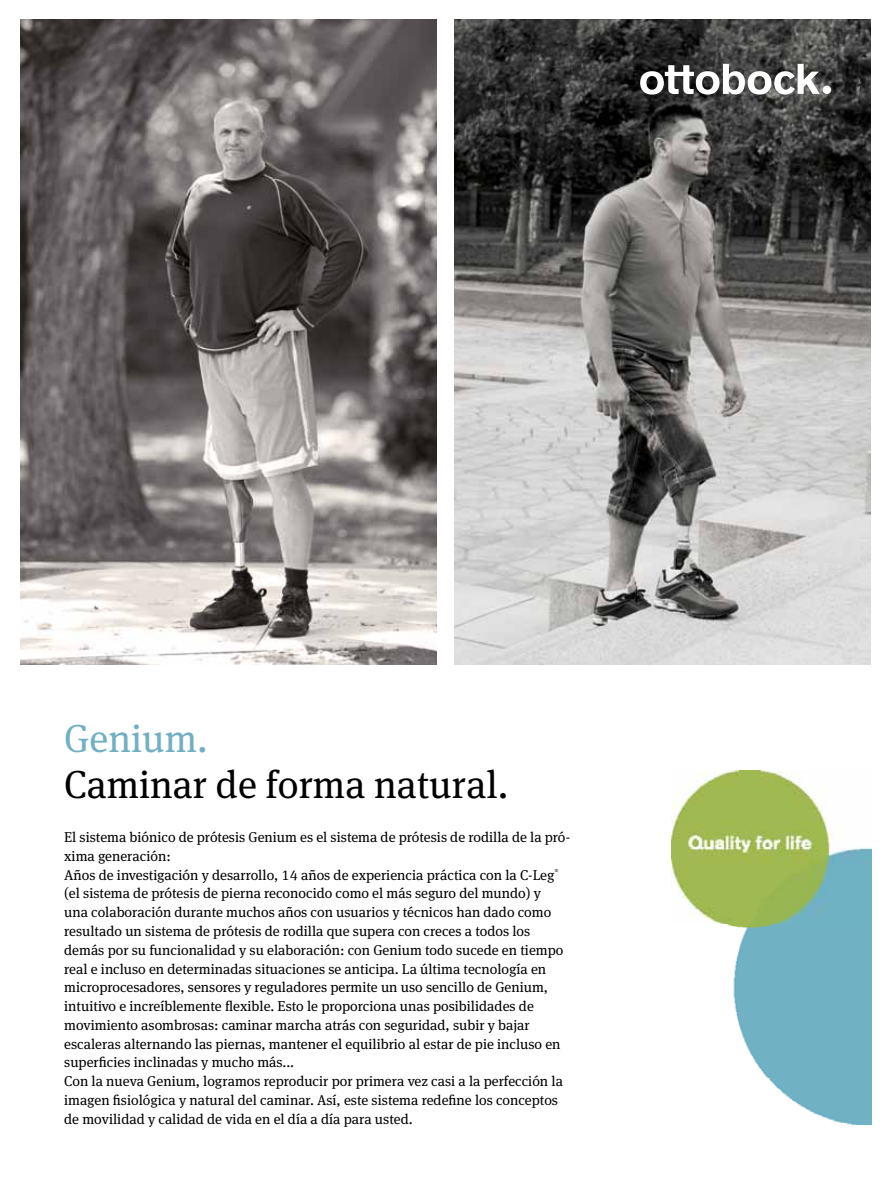
<style>
.page{position:relative;width:893px;height:1191px;background:#fff}
.page>*{position:absolute;margin:0;border:0;box-sizing:border-box;transform-origin:0 0}
.t1{font:39px "OBO Serif";color:#000}
.t2{font:39px "OBO Serif";color:#71b0c3}
.t3{font:14.25px/18.8px "OBO Serif";color:#000}
</style>
<div class="page">
<img style="left:672px;top:770px;width:200px;height:354px">
<img style="left:455px;top:20px;width:416px;height:644px">
<img style="left:20px;top:20px;width:416px;height:644px">
<div style="left:823px;top:86px;width:8px;height:8px;background:#fff;border-radius:50%"></div>
<svg style="left:640px;top:64px;width:180px;height:31px"></svg>
<h1 class="t2" style="left:64px;top:715px;width:145px">Genium.</h1>
<h1 class="t1" style="left:64px;top:761px;width:446px">Caminar de forma natural.</h1>
<p class="t3" style="left:64px;top:828px;width:508px">El sistema biónico de prótesis Genium es el sistema de prótesis de rodilla de la pró&shy;xima generación:<br>Años de investigación y desarrollo, 14 años de experiencia práctica con la C-Leg<sup>® </sup>(el sistema de prótesis de pierna reconocido como el más seguro del mundo) y<br>una colaboración durante muchos años con usuarios y técnicos han dado como resultado un sistema de prótesis de rodilla que supera con creces a todos los demás por su funcionalidad y su elaboración: con Genium todo sucede en tiempo real e incluso en determinadas situaciones se anticipa. La última tecnología en microprocesadores, sensores y reguladores permite un uso sencillo de Genium, intuitivo e increíblemente flexible. Esto le proporciona unas posibilidades de movimiento asombrosas: caminar marcha atrás con seguridad, subir y bajar escaleras alternando las piernas, mantener el equilibrio al estar de pie incluso en superficies inclinadas y mucho más...<br>Con la nueva Genium, logramos reproducir por primera vez casi a la perfección la imagen fisiológica y natural del caminar. Así, este sistema redefine los conceptos de movilidad y calidad de vida en el día a día para usted.</p>
</div>
